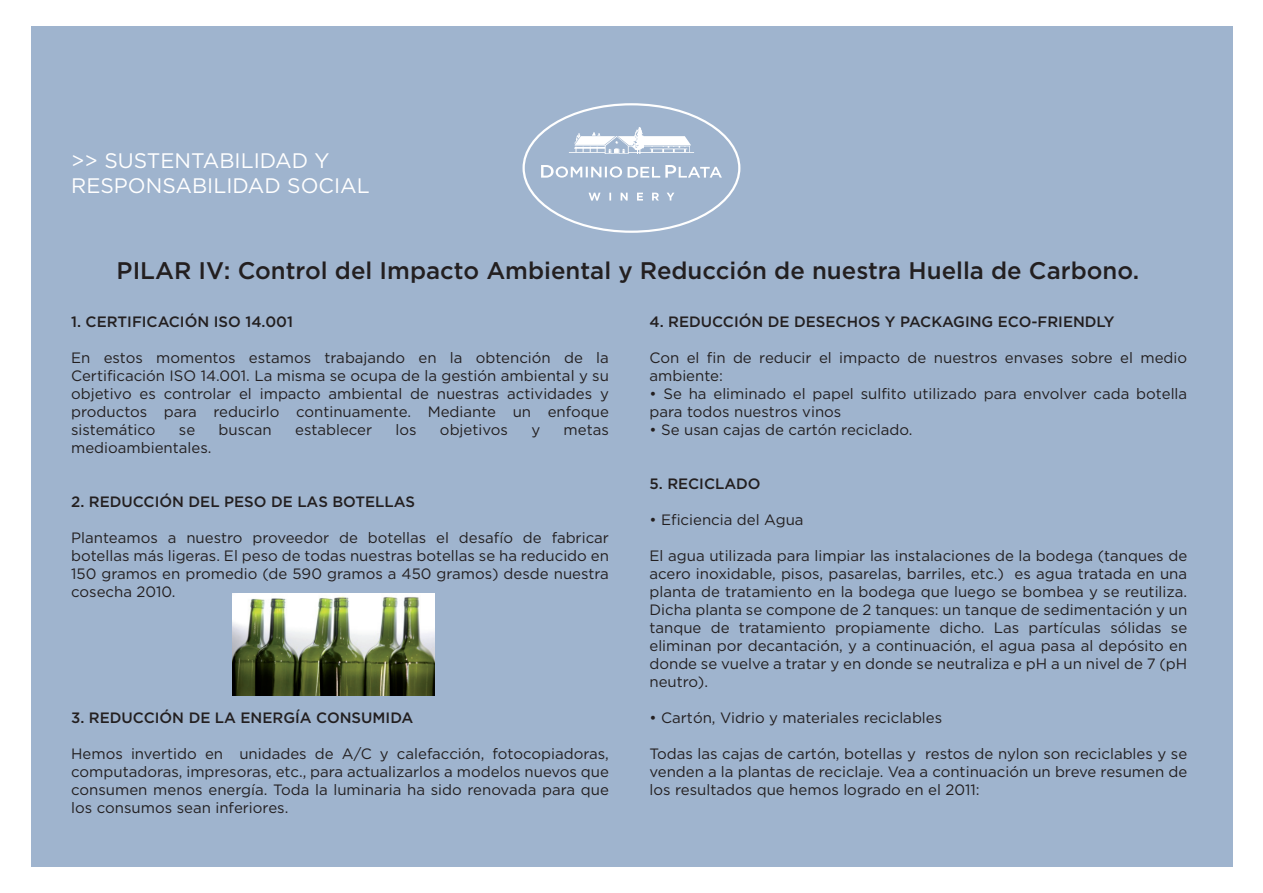
<style>
.page{position:relative;width:1263px;height:893px;background:#fff}
.page>*{position:absolute;margin:0;border:0;box-sizing:border-box;transform-origin:0 0}
.t1{font:500 24px "Gotham";color:#231f20}
.t2{font:21px/25.2px "Gotham";color:#fff}
.t3{font:15px/18px "Gotham";color:#231f20;text-align:justify}
.t4{font:500 15px "Gotham";color:#231f20}
</style>
<div class="page">
<div style="left:31px;top:26px;width:1201px;height:841px;background:#9fb4ce"></div>
<svg style="left:522px;top:103px;width:218px;height:130px"></svg>
<img style="left:232px;top:594px;width:203px;height:102px">
<h2 class="t2" style="left:71px;top:148px;width:300px">&gt;&gt; SUSTENTABILIDAD Y<br>RESPONSABILIDAD SOCIAL</h2>
<h1 class="t1" style="left:117px;top:257px;width:1024px">PILAR IV: Control del Impacto Ambiental y Reducción de nuestra Huella de Carbono.</h1>
<p class="t4" style="left:71px;top:313px;width:223px">1. CERTIFICACIÓN ISO 14.001</p>
<p class="t3" style="left:71px;top:348px;width:539px">En estos momentos estamos trabajando en la obtención de la Certificación ISO 14.001. La misma se ocupa de la gestión ambiental y su objetivo es controlar el impacto ambiental de nuestras actividades y productos para reducirlo continuamente. Mediante un enfoque sistemático</p>
<p class="t4" style="left:649px;top:313px;width:467px">4. REDUCCIÓN DE DESECHOS Y PACKAGING ECO-FRIENDLY</p>
<p class="t3" style="left:649px;top:348px;width:539px">Con el fin de reducir el impacto de nuestros envases sobre el medio ambiente:</p>
<p class="t3" style="left:649px;top:384px;width:539px">• Se ha eliminado el papel sulfito utilizado para envolver cada botella para todos nuestros vinos</p>
<p class="t3" style="left:649px;top:420px;width:265px">• Se usan cajas de cartón reciclado.</p>
<p class="t3" style="left:179px;top:420px;width:18px">se</p>
<p class="t3" style="left:219px;top:420px;width:55px">buscan</p>
<p class="t3" style="left:295px;top:420px;width:79px">establecer</p>
<p class="t3" style="left:395px;top:420px;width:23px">los</p>
<p class="t3" style="left:440px;top:420px;width:69px">objetivos</p>
<p class="t3" style="left:531px;top:420px;width:10px">y</p>
<p class="t3" style="left:563px;top:420px;width:47px">metas</p>
<p class="t3" style="left:71px;top:438px;width:142px">medioambientales.</p>
<p class="t4" style="left:71px;top:493px;width:345px">2. REDUCCIÓN DEL PESO DE LAS BOTELLAS</p>
<p class="t3" style="left:71px;top:528px;width:539px">Planteamos a nuestro proveedor de botellas el desafío de fabricar botellas más ligeras. El peso de todas nuestras botellas se ha reducido en 150 gramos en promedio (de 590 gramos a 450 gramos) desde nuestra cosecha 2010.</p>
<p class="t4" style="left:71px;top:709px;width:344px">3. REDUCCIÓN DE LA ENERGÍA CONSUMIDA</p>
<p class="t3" style="left:71px;top:744px;width:539px">Hemos invertido en unidades de A/C y calefacción, fotocopiadoras, computadoras, impresoras, etc., para actualizarlos a modelos nuevos que consumen menos energía. Toda la luminaria ha sido renovada para que los consumos sean inferiores.</p>
<p class="t4" style="left:649px;top:475px;width:113px">5. RECICLADO</p>
<p class="t3" style="left:649px;top:510px;width:156px">• Eficiencia del Agua</p>
<p class="t3" style="left:649px;top:546px;width:539px">El agua utilizada para limpiar las instalaciones de la bodega (tanques de acero inoxidable, pisos, pasarelas, barriles, etc.) es agua tratada en una planta de tratamiento en la bodega que luego se bombea y se reutiliza.<br>Dicha planta se compone de 2 tanques: un tanque de sedimentación y un tanque de tratamiento propiamente dicho. Las partículas sólidas se eliminan por decantación, y a continuación, el agua pasa al depósito en donde se vuelve a tratar y en donde se neutraliza e pH a un nivel de 7 (pH neutro).</p>
<p class="t3" style="left:649px;top:708px;width:294px">• Cartón, Vidrio y materiales reciclables</p>
<p class="t3" style="left:649px;top:744px;width:539px">Todas las cajas de cartón, botellas y restos de nylon son reciclables y se venden a la plantas de reciclaje. Vea a continuación un breve resumen de los resultados que hemos logrado en el 2011:</p>
</div>
